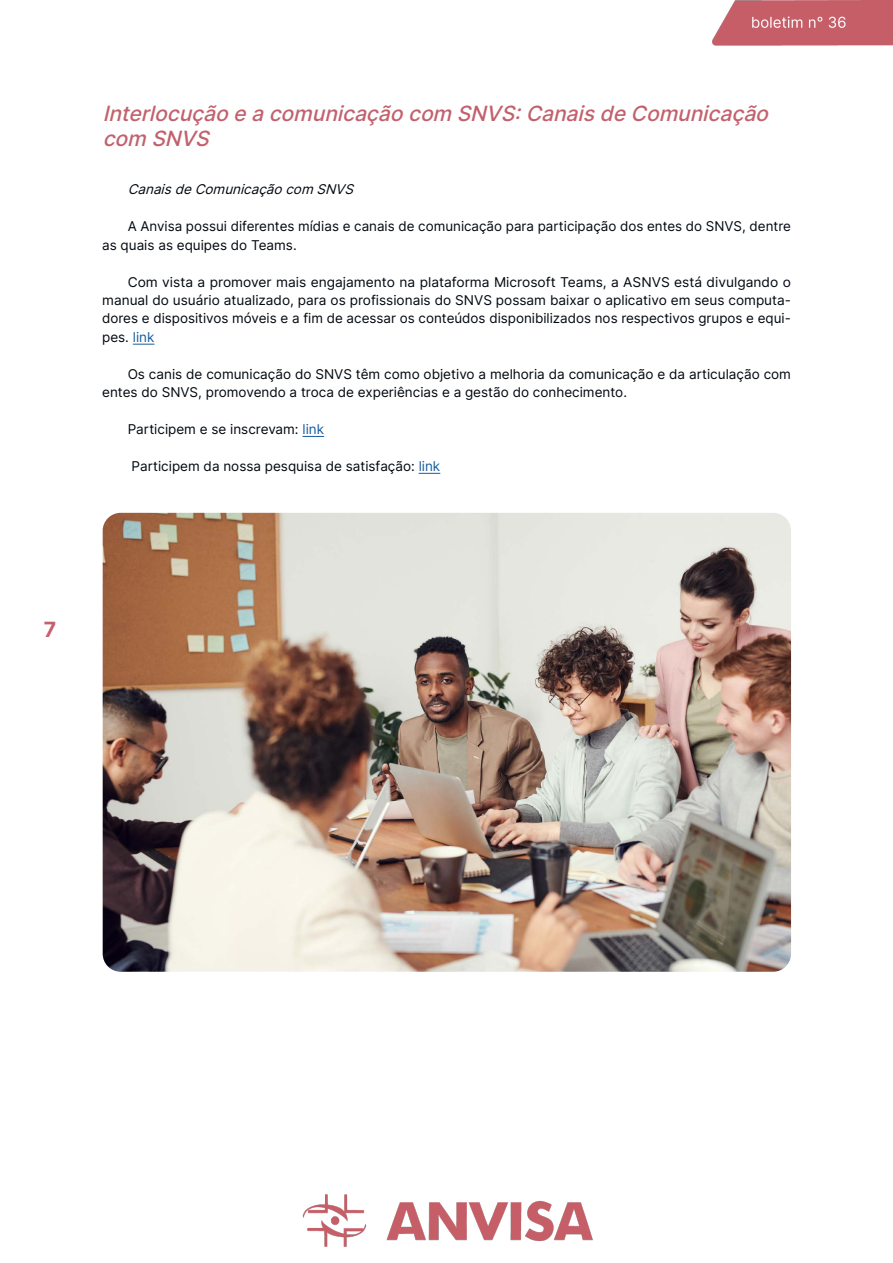
<style>
.page{position:relative;width:893px;height:1263px;background:#fff}
.page>*{position:absolute;margin:0;border:0;box-sizing:border-box;transform-origin:0 0}
.Titulo_1{font:italic 500 21px/25.2px "Inter";color:#c2616d}
.t1{font:700 21px "Inter";color:#c2616d}
.Paragrafo{font:13.5px/18.5px "Inter";color:#02080f}
.Paragrafo-2{font:italic 13.5px "Inter";color:#02080f}
.s1{color:#175d9e}
</style>
<div class="page">
<img style="left:102px;top:0;width:791px;height:1247px">
<svg style="left:133px;top:344px;width:21px;height:1px"></svg>
<svg style="left:302px;top:436px;width:22px;height:1px"></svg>
<svg style="left:419px;top:473px;width:21px;height:1px"></svg>
<img style="left:103px;top:513px;width:688px;height:459px">
<p class="Titulo_1" style="left:103px;top:100px;width:674px">Interlocuçãoeacomunicaçãocom SNVS:CanaisdeComunicação com SNVS</p>
<p class="Paragrafo-2" style="left:128px;top:180px;width:232px">CanaisdeComunicaçãocom SNVS</p>
<p class="Paragrafo" style="left:102px;top:217px;width:690px;text-indent:26px">A Anvisa possui diferentes mídias e canais de comunicação para participação dos entes do SNVS, dentre as quais as equipes do Teams.</p>
<p class="Paragrafo" style="left:102px;top:272px;width:690px;text-align:justify;text-indent:26px">Com vista a promover mais engajamento na plataforma Microsoft Teams, a ASNVS está divulgando o manual do usuário atualizado, para os profissionais do SNVS possam baixar o aplicativo em seus computa&shy;dores e dispositivos móveis e a fim de acessar os conteúdos disponibilizados nos respectivos grupos e equi&shy;pes. <span class="s1">link</span></p>
<p class="Paragrafo" style="left:102px;top:364px;width:690px;text-indent:26px">Os canis de comunicação do SNVS têm como objetivo a melhoria da comunicação e da articulação com entes do SNVS, promovendo a troca de experiências e a gestão do conhecimento.</p>
<p class="Paragrafo" style="left:128px;top:420px;width:198px">Participem e se inscrevam: <span class="s1">link</span></p>
<p class="Paragrafo" style="left:131px;top:457px;width:310px">Participem da nossa pesquisa de satisfação: <span class="s1">link</span></p>
<h1 class="t1" style="left:44px;top:614px;width:14px">7</h1>
</div>
